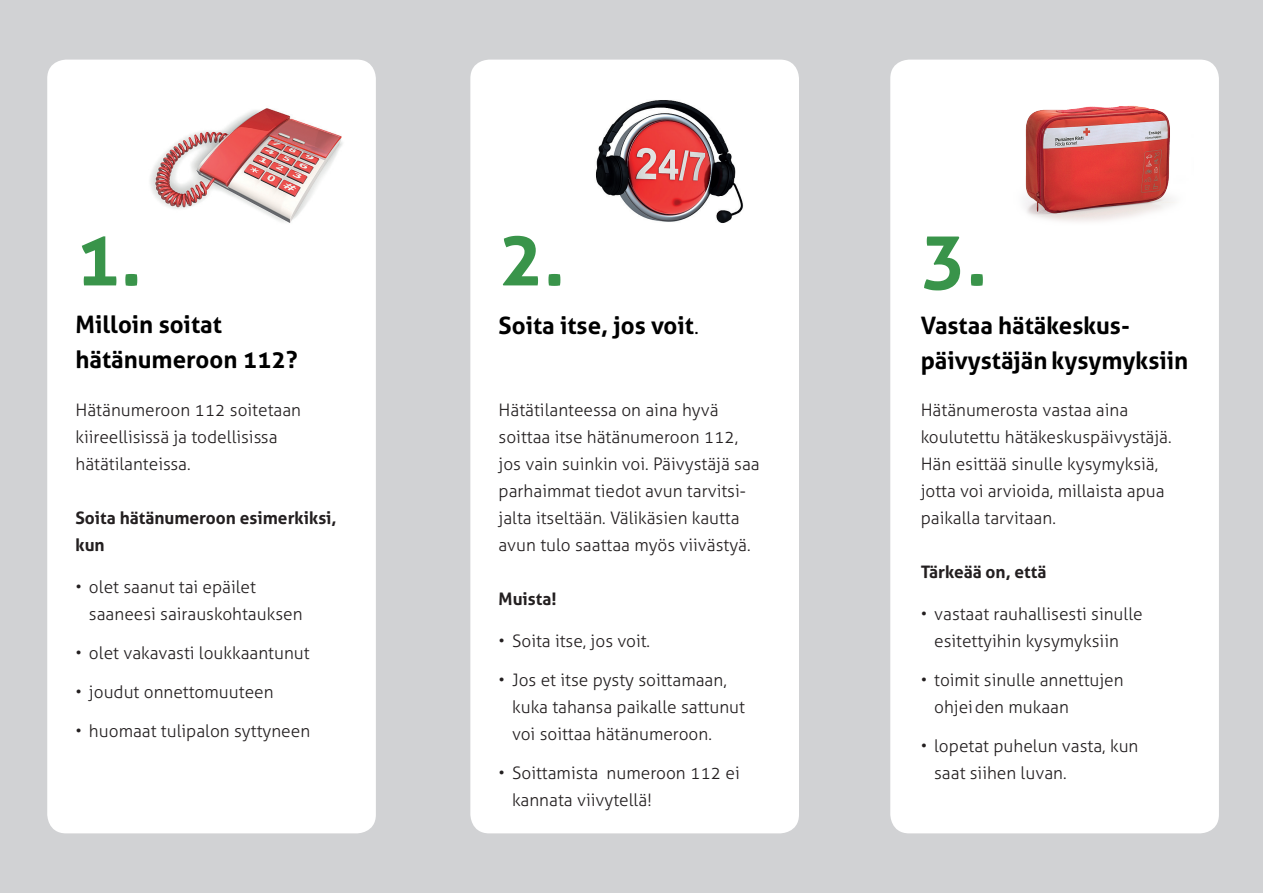
<style>
.page{position:relative;width:1263px;height:893px;background:#d1d2d4}
.page>*{position:absolute;margin:0;border:0;box-sizing:border-box;transform-origin:0 0}
.t1{font:700 75px "Aller";color:#39944a}
.t2{font:700 24px/34.5px "Aller";color:#000}
.t3{font:300 17.25px/27px "Aller";color:#231f20}
.t4{font:700 17.25px/27px "Aller";color:#231f20}
.s1{font-weight:300}
</style>
<div class="page">
<div style="left:470px;top:60px;width:329px;height:773px;background:#fff;border-radius:19px"></div>
<div style="left:890px;top:60px;width:329px;height:773px;background:#fff;border-radius:19px"></div>
<div style="left:47px;top:60px;width:329px;height:773px;background:#fff;border-radius:19px"></div>
<img style="left:595px;top:100px;width:149px;height:123px">
<img style="left:150px;top:108px;width:193px;height:115px">
<img style="left:1025px;top:105px;width:150px;height:117px">
<h1 class="t1" style="left:75px;top:213px;width:68px">1.</h1>
<h2 class="t2" style="left:75px;top:307px;width:224px">Milloin soitat hätänumeroon 112?</h2>
<p class="t3" style="left:75px;top:396px;width:227px">Hätänumeroon 112 soitetaan kiireellisissä ja todellisissa hätätilanteissa.</p>
<p class="t4" style="left:75px;top:504px;width:263px">Soita hätänumeroon esimerkiksi, kun</p>
<p class="t3" style="left:89px;top:573px;width:215px;text-indent:-14px">• olet saanut tai epäilet saaneesi sairauskohtauksen</p>
<p class="t3" style="left:75px;top:639px;width:236px">• olet vakavasti loukkaantunut</p>
<p class="t3" style="left:75px;top:678px;width:200px">• joudut onnettomuuteen</p>
<p class="t3" style="left:75px;top:717px;width:236px">• huomaat tulipalon syttyneen</p>
<h1 class="t1" style="left:499px;top:213px;width:68px">2.</h1>
<h1 class="t1" style="left:921px;top:213px;width:68px">3.</h1>
<h2 class="t2" style="left:499px;top:309px;width:202px">Soita itse, jos voit<span class="s1">.</span></h2>
<p class="t3" style="left:499px;top:396px;width:263px">Hätätilanteessa on aina hyvä soittaa itse hätänumeroon 112, jos vain suinkin voi. Päivystäjä saa parhaimmat tiedot avun tarvitsi&shy;jalta itseltään. Välikäsien kautta avun tulo saattaa myös viivästyä.</p>
<p class="t4" style="left:499px;top:585px;width:59px">Muista!</p>
<p class="t3" style="left:499px;top:627px;width:153px">• Soita itse, jos voit.</p>
<p class="t3" style="left:512px;top:666px;width:234px;text-indent:-14px">• Jos et itse pysty soittamaan, kuka tahansa paikalle sattunut voi soittaa hätänumeroon.</p>
<p class="t3" style="left:512px;top:759px;width:229px;text-indent:-14px">• Soittamista numeroon 112 ei kannata viivytellä!</p>
<h2 class="t2" style="left:921px;top:309px;width:269px">Vastaa hätäkeskus&shy;päivystäjän kysymyksiin</h2>
<p class="t3" style="left:921px;top:396px;width:252px">Hätänumerosta vastaa aina koulutettu hätäkeskuspäivystäjä.<br>Hän esittää sinulle kysymyksiä, jotta voi arvioida, millaista apua paikalla tarvitaan.</p>
<p class="t4" style="left:921px;top:558px;width:127px">Tärkeää on, että</p>
<p class="t3" style="left:921px;top:600px;width:223px;text-align:center">• vastaat rauhallisesti sinulle esitettyihin kysymyksiin</p>
<p class="t3" style="left:934px;top:666px;width:191px;text-indent:-14px">• toimit sinulle annettujen ohjeiden mukaan</p>
<p class="t3" style="left:934px;top:732px;width:206px;text-indent:-14px">• lopetat puhelun vasta, kun saat siihen luvan.</p>
</div>
